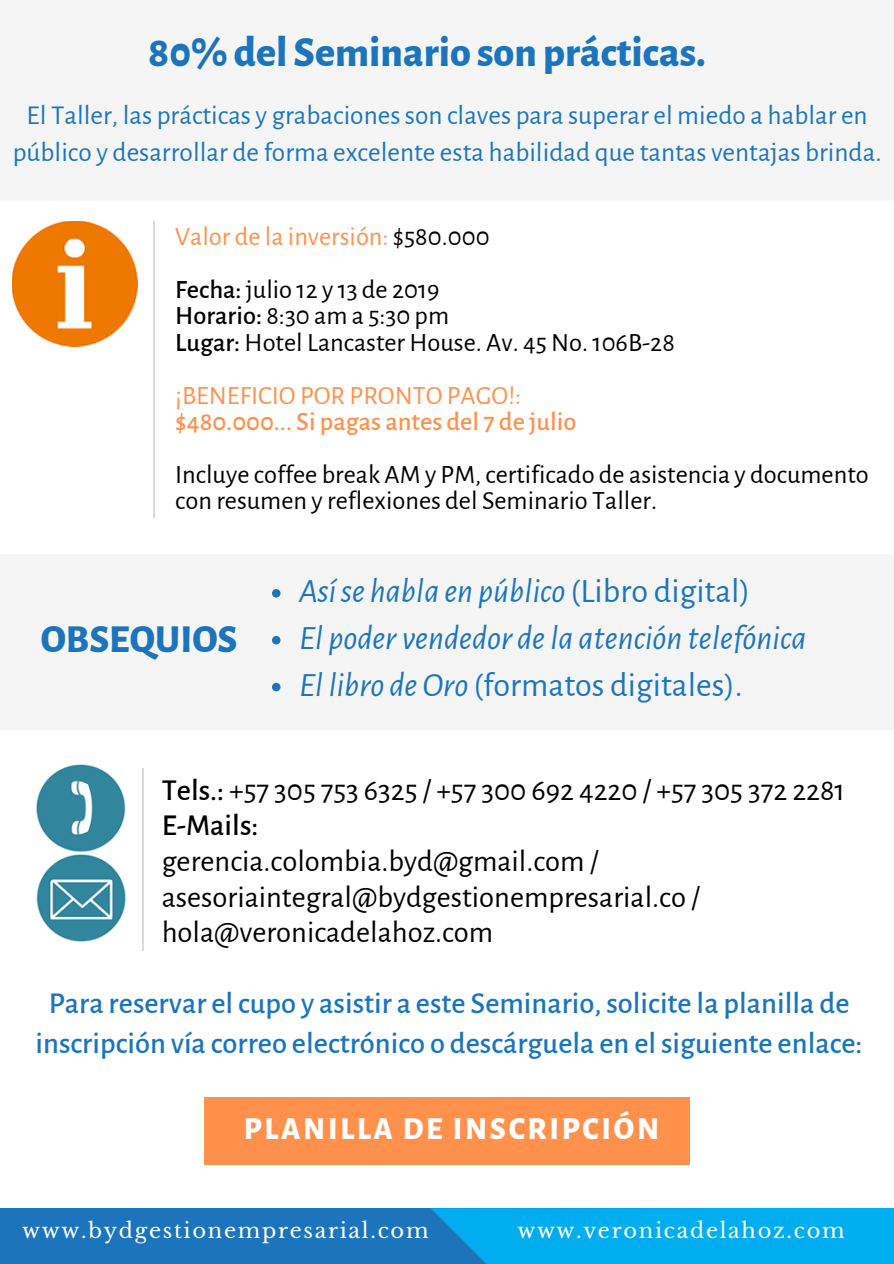
<style>
.page{position:relative;width:894px;height:1264px;background:#fff}
.page>*{position:absolute;margin:0;border:0;box-sizing:border-box;transform-origin:0 0}
.t1{font:800 42px "Alegreya Sans";color:#1c75bc}
.t2{font:800 39px "Alegreya Sans";color:#1c75bc}
.t3{font:italic 34.05px/46.8px "Alegreya Sans";color:#1c75bc}
.t4{font:800 31.5px "Alegreya Sans";letter-spacing:.085em;color:#fff}
.t5{font:30.45px/35.5px "Alegreya Sans";color:#000}
.t6{font:500 30.45px/39.3px "Alegreya Sans";color:#1c75bc;text-align:center}
.t7{font:27.3px/37.5px "Alegreya Sans";color:#1c75bc;text-align:center}
.t8{font:26.4px/26.4px "Alegreya Sans";color:#000}
.t9{font:500 26.4px "Alegreya Sans";color:#ff914d}
.t10{font:26.4px "Alegreya Sans";color:#ff914d}
.t11{font:21px "Libre Baskerville";letter-spacing:.08em;color:#fff}
.s1{color:#ff914d}
.s2{font-weight:500}
.s3{font-style:normal}
</style>
<div class="page">
<div style="left:0;top:1207px;width:893px;height:56px;background:#1c75bc"></div>
<svg style="left:430px;top:1164px;width:463px;height:99px;fill:#00aeef"></svg>
<img style="left:36px;top:764px;width:90px;height:178px">
<hr style="left:142px;top:768px;width:2px;height:182px;background:#d9d9d9">
<div style="left:0;top:553px;width:893px;height:176px;background:#f5f5f5"></div>
<svg style="left:272px;top:589px;width:8px;height:8px"></svg>
<svg style="left:272px;top:636px;width:8px;height:8px"></svg>
<svg style="left:272px;top:682px;width:8px;height:9px"></svg>
<div style="left:0;top:0;width:893px;height:200px;background:#f5f5f5"></div>
<hr style="left:153px;top:221px;width:2px;height:296px;background:#d9d9d9">
<div style="left:204px;top:1097px;width:486px;height:67px;background:#ff914d"></div>
<img style="left:13px;top:222px;width:125px;height:125px">
<h1 class="t1" style="left:148px;top:28px;width:559px">80% del Seminario son prácticas.</h1>
<p class="t7" style="left:13px;top:97px;width:870px">El Taller, las prácticas y grabaciones son claves para superar el miedo a hablar en público y desarrollar de forma excelente esta habilidad que tantas ventajas brinda.</p>
<p class="t8" style="left:175px;top:211px;width:316px;line-height:52.8px"><span class="s1">Valor de la inversión:</span> $580.000<br><span class="s2">Fecha:</span> julio 12 y 13 de 2019</p>
<p class="t8" style="left:175px;top:303px;width:501px"><span class="s2">Horario:</span> 8:30 am a 5:30 pm<br><span class="s2">Lugar:</span> Hotel Lancaster House. Av. 45 No. 106B-28</p>
<p class="t10" style="left:175px;top:380px;width:347px">¡BENEFICIO POR PRONTO PAGO!:</p>
<p class="t9" style="left:175px;top:406px;width:402px">$480.000... Si pagas antes del 7 de julio</p>
<p class="t8" style="left:175px;top:461px;width:694px">Incluye coffee break AM y PM, certificado de asistencia y documento con resumen y reflexiones del Seminario Taller.</p>
<h2 class="t2" style="left:41px;top:616px;width:198px">OBSEQUIOS</h2>
<p class="t3" style="left:299px;top:568px;width:508px">Asíse habla en público <span class="s3">(Libro digital)<br></span>El poder vendedor dela atención telefónica<br>El libro deOro <span class="s3">(formatos digitales).</span></p>
<p class="t5" style="left:162px;top:773px;width:684px"><span class="s2">Tels.:</span> +57 305 753 6325 / +57 300 692 4220 / +57 305 372 2281<br><span class="s2">E-Mails:</span></p>
<p class="t5" style="left:162px;top:844px;width:539px">gerencia.colombia.byd@gmail.com / asesoriaintegral@bydgestionempresarial.co / hola@veronicadelahoz.com</p>
<p class="t6" style="left:36px;top:984px;width:828px">Para reservar el cupo y asistir a este Seminario, solicite la planilla de inscripción vía correo electrónico o descárguela en el siguiente enlace:</p>
<p class="t4" style="left:244px;top:1111px;width:416px">PLANILLA DE INSCRIPCIÓN</p>
<p class="t11" style="left:22px;top:1217px;width:407px">www.bydgestionempresarial.com</p>
<p class="t11" style="left:517px;top:1217px;width:329px">www.veronicadelahoz.com</p>
</div>
